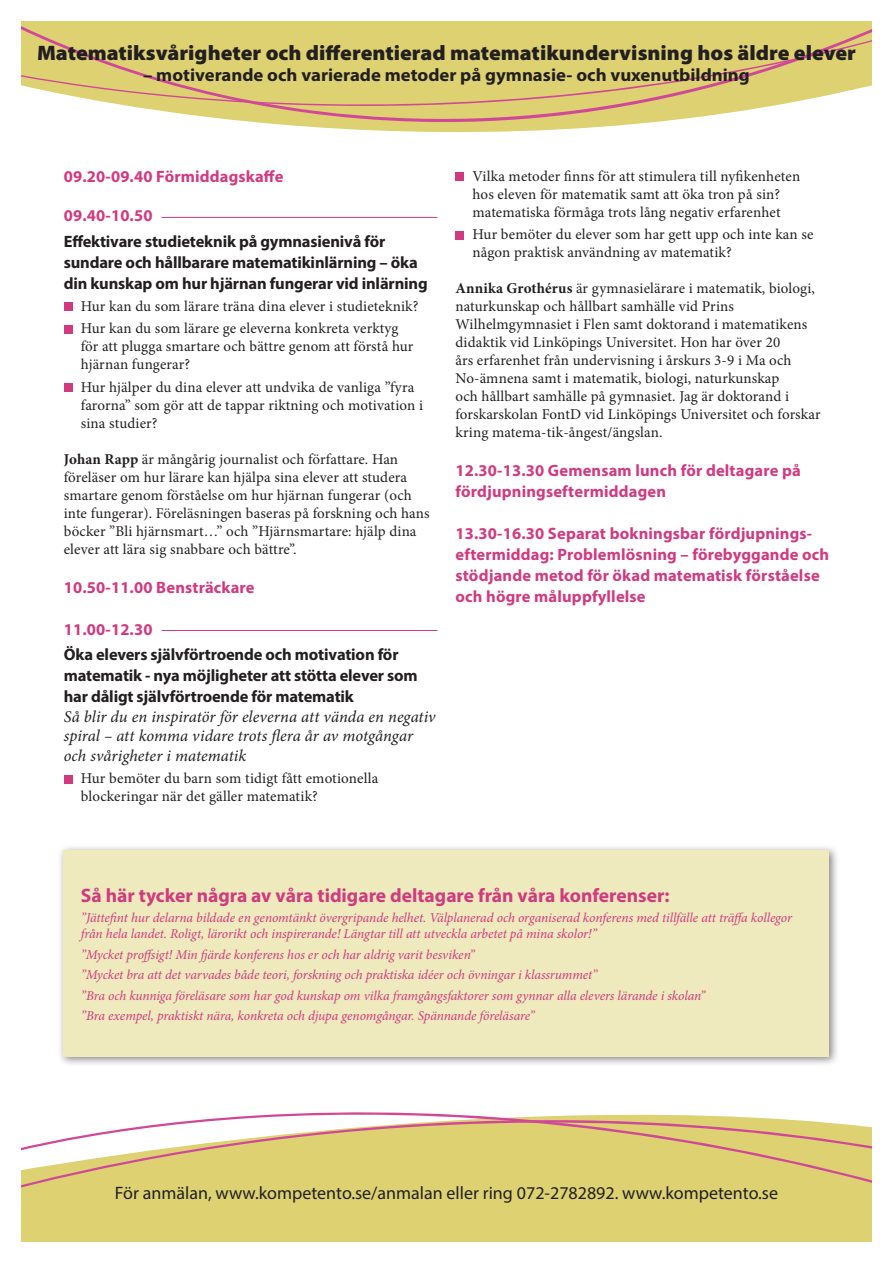
<style>
.page{position:relative;width:893px;height:1263px;background:#fff}
.page>*{position:absolute;margin:0;border:0;box-sizing:border-box;transform-origin:0 0}
.t1{font:900 21px "Myriad Pro";color:#231f20;scale:1.04 1}
.t2{font:700 19.5px "Myriad Pro";color:#d23a80}
.t3{font:18px "Myriad Pro";color:#231f20}
.t4{font:700 18px "Myriad Pro";color:#231f20;scale:1.04 1}
.t5{font:700 16.5px/21px "Myriad Pro";letter-spacing:.01em;color:#d23a80}
.t6{font:700 16.5px/21px "Myriad Pro";letter-spacing:-.01em;color:#231f20}
.t7{font:italic 16.5px/19.8px "Minion Pro";color:#231f20}
.t8{font:15px/18px "Minion Pro";letter-spacing:.005em;color:#231f20}
.t9{font:italic 13.5px/20.4px "Minion Pro";letter-spacing:-.01em;color:#d23a80}
.s1{font-weight:700}
</style>
<div class="page">
<hr style="left:162px;top:217px;width:275px;height:1px;background:#d23a80">
<hr style="left:162px;top:630px;width:275px;height:1px;background:#d23a80">
<div style="left:64px;top:302px;width:8px;height:9px;background:#d23a80"></div>
<div style="left:64px;top:325px;width:8px;height:8px;background:#d23a80"></div>
<div style="left:64px;top:383px;width:8px;height:8px;background:#d23a80"></div>
<div style="left:64px;top:775px;width:8px;height:8px;background:#d23a80"></div>
<div style="left:455px;top:172px;width:9px;height:9px;background:#d23a80"></div>
<div style="left:455px;top:231px;width:9px;height:8px;background:#d23a80"></div>
<div style="left:21px;top:1216px;width:851px;height:26px;background:#ddd172"></div>
<svg style="left:21px;top:1112px;width:851px;height:104px;fill:#ddd172"></svg>
<svg style="left:163px;top:111px;width:577px;height:21px;fill:#ddd172"></svg>
<svg style="left:21px;top:21px;width:851px;height:90px;background:#ddcd79"></svg>
<div style="left:58px;top:844px;width:782px;height:223px;background:#231f20;opacity:.55"></div>
<div style="left:64px;top:850px;width:765px;height:207px;background:#eeeabe"></div>
<h1 class="t1" style="left:37px;top:41px;width:789px">Matematiksvårigheter och differentierad matematikundervisning hos äldre elever</h1>
<p class="t4" style="left:143px;top:63px;width:585px">– motiverande och varierade metoder på gymnasie- och vuxenutbildning</p>
<p class="t5" style="left:64px;top:166px;width:221px">09.20-09.40 Förmiddagskaffe</p>
<p class="t5" style="left:64px;top:205px;width:90px">09.40-10.50</p>
<p class="t6" style="left:64px;top:230px;width:365px">Effektivare studieteknik på gymnasienivå för sundare och hållbarare matematikinlärning – öka din kunskap om hur hjärnan fungerar vid inlärning</p>
<p class="t8" style="left:81px;top:295px;width:339px;line-height:22.2px">Hur kan du som lärare träna dina elever i studieteknik?<br>Hur kan du som lärare ge eleverna konkreta verktyg</p>
<p class="t8" style="left:81px;top:337px;width:334px">för att plugga smartare och bättre genom att förstå hur hjärnan fungerar?</p>
<p class="t8" style="left:81px;top:378px;width:344px">Hur hjälper du dina elever att undvika de vanliga ”fyra farorna” som gör att de tappar riktning och motivation i sina studier?</p>
<p class="t8" style="left:64px;top:450px;width:367px"><span class="s1">Johan Rapp</span> är mångårig journalist och författare. Han föreläser om hur lärare kan hjälpa sina elever att studera smartare genom förståelse om hur hjärnan fungerar (och inte fungerar). Föreläsningen baseras på forskning och hans böcker ”Bli hjärnsmart…” och ”Hjärnsmartare: hjälp dina elever att lära sig snabbare och bättre”.</p>
<p class="t5" style="left:64px;top:576px;width:192px">10.50-11.00 Bensträckare</p>
<p class="t5" style="left:64px;top:618px;width:90px">11.00-12.30</p>
<p class="t6" style="left:64px;top:643px;width:355px">Öka elevers självförtroende och motivation för matematik - nya möjligheter att stötta elever som har dåligt självförtroende för matematik</p>
<p class="t7" style="left:64px;top:706px;width:373px">Så blir du en inspiratör för eleverna att vända en negativ spiral – att komma vidare trots flera år av motgångar och svårigheter i matematik</p>
<p class="t8" style="left:81px;top:770px;width:299px">Hur bemöter du barn som tidigt fått emotionella blockeringar när det gäller matematik?</p>
<p class="t8" style="left:472px;top:167px;width:329px">Vilka metoder finns för att stimulera till nyfikenheten hos eleven för matematik samt att öka tron på sin? matematiska förmåga trots lång negativ erfarenhet</p>
<p class="t8" style="left:472px;top:226px;width:343px">Hur bemöter du elever som har gett upp och inte kan se någon praktisk användning av matematik?</p>
<p class="t8" style="left:455px;top:280px;width:367px"><span class="s1">Annika Grothérus</span> är gymnasielärare i matematik, biologi, naturkunskap och hållbart samhälle vid Prins Wilhelmgymnasiet i Flen samt doktorand i matematikens didaktik vid Linköpings Universitet. Hon har över 20<br>års erfarenhet från undervisning i årskurs 3-9 i Ma och No-ämnena samt i matematik, biologi, naturkunskap<br>och hållbart samhälle på gymnasiet. Jag är doktorand i forskarskolan FontD vid Linköpings Universitet och forskar kring matema-tik-ångest/ängslan.</p>
<p class="t5" style="left:455px;top:460px;width:347px">12.30-13.30 Gemensam lunch för deltagare på fördjupningseftermiddagen</p>
<p class="t5" style="left:455px;top:523px;width:375px">13.30-16.30 Separat bokningsbar fördjupnings&shy;eftermiddag: Problemlösning – förebyggande och stödjande metod för ökad matematisk förståelse och högre måluppfyllelse</p>
<h2 class="t2" style="left:81px;top:882px;width:590px">Så här tycker några av våra tidigare deltagare från våra konferenser:</h2>
<p class="t9" style="left:81px;top:910px;width:713px;line-height:16.2px">”Jättefint hur delarna bildade en genomtänkt övergripande helhet. Välplanerad och organiserad konferens med tillfälle att träffa kollegor från hela landet. Roligt, lärorikt och inspirerande! Längtar till att utveckla arbetet på mina skolor!”</p>
<p class="t9" style="left:81px;top:944px;width:626px">”Mycket proffsigt! Min fjärde konferens hos er och har aldrig varit besviken”<br>”Mycket bra att det varvades både teori, forskning och praktiska idéer och övningar i klassrummet”<br>”Bra och kunniga föreläsare som har god kunskap om vilka framgångsfaktorer som gynnar alla elevers lärande i skolan” ”Bra exempel, praktiskt nära, konkreta och djupa genomgångar. Spännande föreläsare”</p>
<p class="t3" style="left:115px;top:1182px;width:665px">För anmälan, www.kompetento.se/anmalan eller ring 072-2782892. www.kompetento.se</p>
</div>
